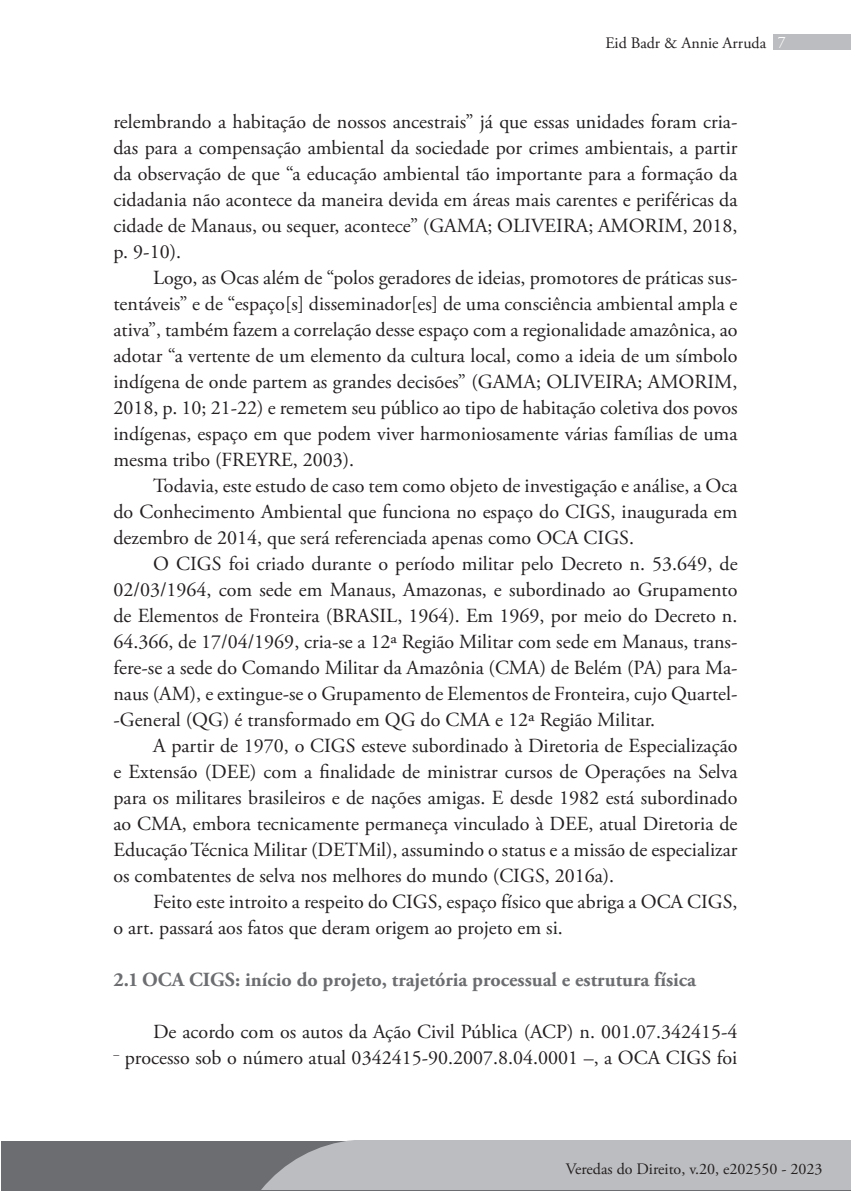
<style>
.page{position:relative;width:851px;height:1191px;background:#fff}
.page>*{position:absolute;margin:0;border:0;box-sizing:border-box;transform-origin:0 0}
.t1{font:20px/26px "Adobe Garamond Pro";color:#231f20;text-align:justify}
.t2{font:700 20px "Adobe Garamond Pro";color:#6c6d70}
.t3{font:16px "Adobe Garamond Pro";color:#231f20}
.s1{color:#fff}
</style>
<div class="page">
<div style="left:1px;top:1141px;width:849px;height:50px;background:#6c6d70"></div>
<hr style="left:0;top:1140px;width:1px;height:50px;background:#6c6d70">
<div style="left:773px;top:34px;width:77px;height:16px;background:#bcbdc0"></div>
<div style="left:261px;top:1140px;width:589px;height:50px;background:#bcbdc0"></div>
<p class="t3" style="left:605px;top:33px;width:182px">Eid Badr &amp; Annie Arruda <span class="s1">7</span></p>
<p class="t1" style="left:113px;top:109px;width:625px">relembrando a habitação de nossos ancestrais” já que essas unidades foram cria&shy;das para a compensação ambiental da sociedade por crimes ambientais, a partir da observação de que “a educação ambiental tão importante para a formação da cidadania não acontece da maneira devida em áreas mais carentes e periféricas da cidade de Manaus, ou sequer, acontece” (GAMA; OLIVEIRA; AMORIM, 2018, p. 9-10).</p>
<p class="t1" style="left:113px;top:265px;width:625px;text-indent:40px">Logo, as Ocas além de “polos geradores de ideias, promotores de práticas sus&shy;tentáveis” e de “espaço[s] disseminador[es] de uma consciência ambiental ampla e ativa”, também fazem a correlação desse espaço com a regionalidade amazônica, ao adotar “a vertente de um elemento da cultura local, como a ideia de um símbolo indígena de onde partem as grandes decisões” (GAMA; OLIVEIRA; AMORIM, 2018, p. 10; 21-22) e remetem seu público ao tipo de habitação coletiva dos povos indígenas, espaço em que podem viver harmoniosamente várias famílias de uma mesma tribo (FREYRE, 2003).</p>
<p class="t1" style="left:113px;top:473px;width:625px;text-indent:40px">Todavia, este estudo de caso tem como objeto de investigação e análise, a Oca do Conhecimento Ambiental que funciona no espaço do CIGS, inaugurada em dezembro de 2014, que será referenciada apenas como OCA CIGS.</p>
<p class="t1" style="left:113px;top:551px;width:625px;text-indent:40px">O CIGS foi criado durante o período militar pelo Decreto n. 53.649, de 02/03/1964, com sede em Manaus, Amazonas, e subordinado ao Grupamento de Elementos de Fronteira (BRASIL, 1964). Em 1969, por meio do Decreto n.<br>64.366, de 17/04/1969, cria-se a 12ª Região Militar com sede em Manaus, trans&shy;fere-se a sede do Comando Militar da Amazônia (CMA) de Belém (PA) para Ma&shy;naus (AM), e extingue-se o Grupamento de Elementos de Fronteira, cujo Quartel--General (QG) é transformado em QG do CMA e 12ª Região Militar.</p>
<p class="t1" style="left:113px;top:733px;width:625px;text-indent:40px">A partir de 1970, o CIGS esteve subordinado à Diretoria de Especialização e Extensão (DEE) com a finalidade de ministrar cursos de Operações na Selva para os militares brasileiros e de nações amigas. E desde 1982 está subordinado ao CMA, embora tecnicamente permaneça vinculado à DEE, atual Diretoria de Educação Técnica Militar (DETMil), assumindo o status e a missão de especializar os combatentes de selva nos melhores do mundo (CIGS, 2016a).</p>
<p class="t1" style="left:113px;top:889px;width:625px;text-indent:40px">Feito este introito a respeito do CIGS, espaço físico que abriga a OCA CIGS, o art. passará aos fatos que deram origem ao projeto em si.</p>
<p class="t2" style="left:113px;top:968px;width:584px">2.1 OCA CIGS: início do projeto, trajetória processual e estrutura física</p>
<p class="t1" style="left:153px;top:1019px;width:585px">De acordo com os autos da Ação Civil Pública (ACP) n. 001.07.342415-4</p>
<p class="t1" style="left:113px;top:1045px;width:625px"><sup>–</sup> processo sob o número atual 0342415-90.2007.8.04.0001 –, a OCA CIGS foi</p>
<p class="t3" style="left:565px;top:1159px;width:258px">Veredas do Direito, v.20, e202550 - 2023</p>
</div>
